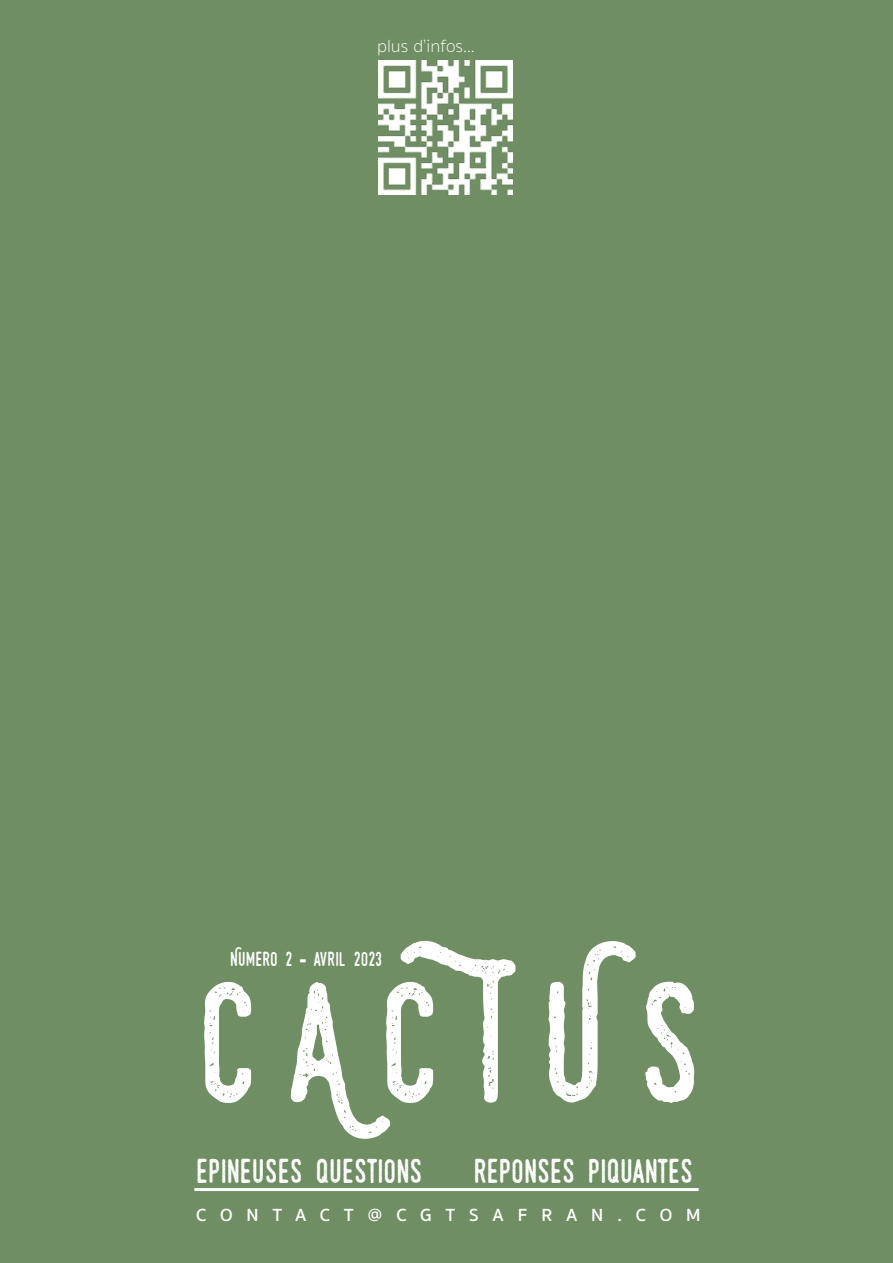
<style>
.page{position:relative;width:893px;height:1263px;background:#708e63}
.page>*{position:absolute;margin:0;border:0;box-sizing:border-box;transform-origin:0 0}
.t1{font:166.5px "Swistblnk Monthoers";letter-spacing:.185em;color:#fff}
.t2{font:33px "Swistblnk Monthoers";color:#fff}
.t3{font:19.5px "Swistblnk Monthoers";color:#fff}
.t4{font:600 18px "Sukhumvit Set";letter-spacing:.775em;color:#fff}
.t5{font:100 18px "Sukhumvit Set";color:#fff}
.s1{font-family:"Arial";font-weight:900}
</style>
<div class="page">
<hr style="left:194px;top:1188px;width:505px;height:3px;background:#fff">
<img style="left:378px;top:61px;width:134px;height:134px">
<p class="t5" style="left:377px;top:34px;width:99px">plus d’infos...</p>
<h1 class="t1" style="left:196px;top:941px;width:506px">CACTUS</h1>
<p class="t2" style="left:196px;top:1150px;width:228px">epineuses questions</p>
<p class="t2" style="left:474px;top:1150px;width:221px">reponses piquantes</p>
<p class="t3" style="left:230px;top:947px;width:153px">Numero 2 <span class="s1">-</span> avril 2023</p>
<p class="t4" style="left:196px;top:1201px;width:506px">CONTACT@CGTSAFRAN.COM</p>
</div>
